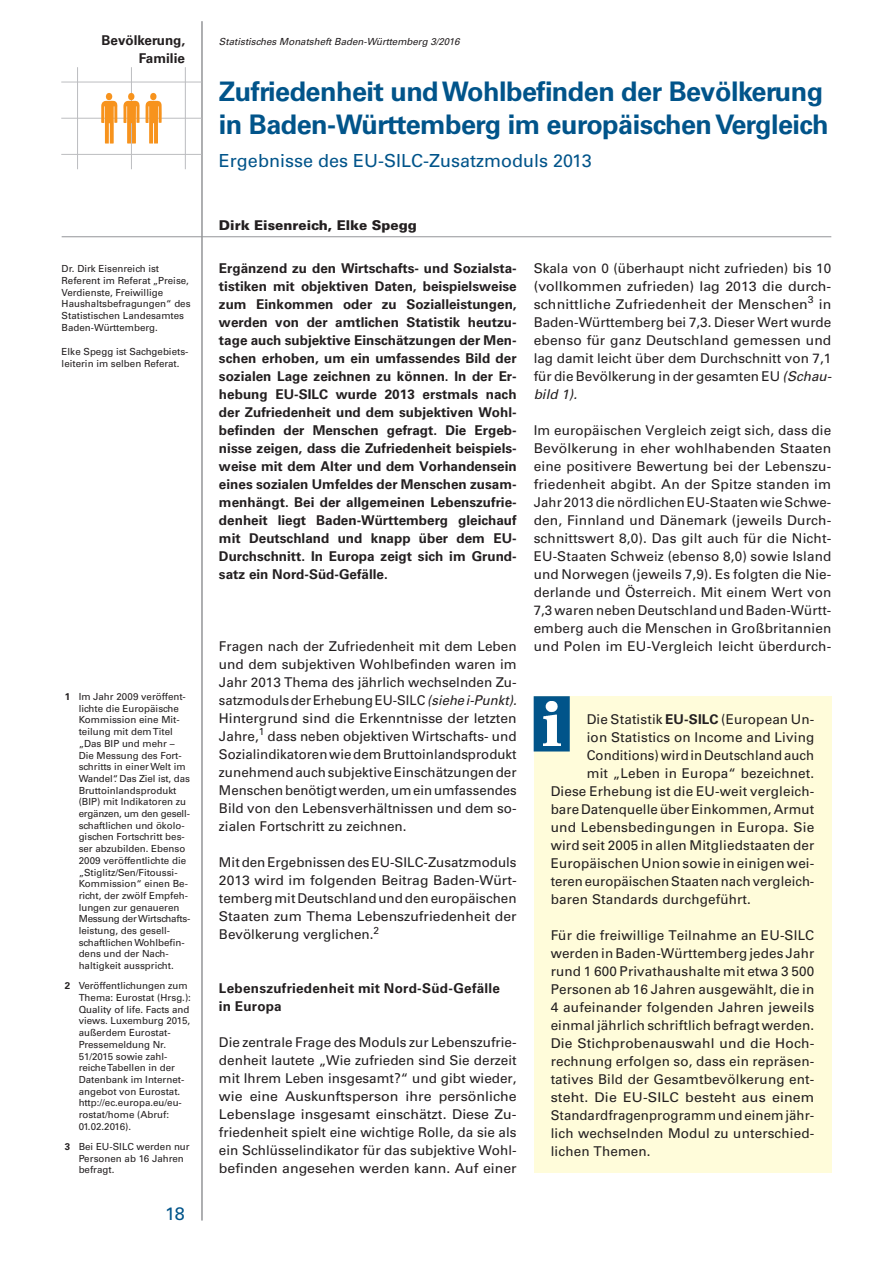
<style>
.page{position:relative;width:893px;height:1263px;background:#fff}
.page>*{position:absolute;margin:0;border:0;box-sizing:border-box;transform-origin:0 0}
.t1{font:700 27px/33px "Univers";letter-spacing:-.02em;color:#01548a}
.t2{font:18px "Univers";color:#01548a}
.t3{font:13.5px/18px "Univers";letter-spacing:.01em;color:#231f20;text-align:justify}
.t4{font:700 13.5px/18px "Univers";color:#231f20;text-align:justify}
.t5{font:900 13.5px "Univers";color:#231f20}
.t6{font:9.75px/11.7px "Univers";color:#231f20}
.t7{font:italic 9.75px "Univers";color:#231f20}
.s1{font-weight:700}
.s2{font-style:italic}
</style>
<div class="page">
<hr style="left:62px;top:236px;width:769px;height:1px;background:#939598">
<hr style="left:202px;top:21px;width:1px;height:1199px;background:#939598">
<hr style="left:61px;top:82px;width:141px;height:1px;background:#bcbdc0">
<hr style="left:61px;top:118px;width:141px;height:1px;background:#bcbdc0">
<hr style="left:61px;top:154px;width:141px;height:1px;background:#bcbdc0">
<hr style="left:77px;top:67px;width:1px;height:102px;background:#bcbdc0">
<hr style="left:131px;top:67px;width:1px;height:102px;background:#bcbdc0">
<hr style="left:185px;top:67px;width:1px;height:102px;background:#bcbdc0">
<svg style="left:101px;top:93px;width:16px;height:51px"></svg>
<svg style="left:123px;top:93px;width:39px;height:51px"></svg>
<div style="left:534px;top:697px;width:297px;height:476px;background:#fffcda"></div>
<div style="left:534px;top:696px;width:36px;height:55px;background:#01548a;border:2px solid #01548a"></div>
<img style="left:543px;top:702px;width:17px;height:44px">
<p class="t4" style="left:102px;top:31px;width:85px">Bevölkerung,</p>
<p class="t7" style="left:219px;top:35px;width:242px">Statistisches Monatsheft Baden-Württemberg 3/2016</p>
<p class="t4" style="left:139px;top:49px;width:47px">Familie</p>
<h1 class="t1" style="left:219px;top:75px;width:611px">Zufriedenheit und Wohlbefinden der Bevölkerung in Baden-Württemberg im europäischen Vergleich</h1>
<h2 class="t2" style="left:219px;top:150px;width:374px">Ergebnisse des EU-SILC-Zusatzmoduls 2013</h2>
<p class="t6" style="left:62px;top:263px;width:130px">Dr. Dirk Eisenreich ist<br>Referent im Referat „Preise,<br>Verdienste, Freiwillige<br>Haushaltsbefragungen“ des<br>Statistischen Landesamtes<br>Baden-Württemberg.</p>
<p class="t6" style="left:62px;top:346px;width:128px">Elke Spegg ist Sachgebiets&shy;leiterin im selben Referat.</p>
<p class="t6" style="left:79px;top:691px;width:113px;text-indent:-14px"><span class="s1">1</span> Im Jahr 2009 veröffent&shy;lichte die Europäische<br>Kommission eine Mit&shy;teilung mit dem Titel „Das BIP und mehr –<br>Die Messung des Fort&shy;schritts in einer Welt im<br>Wandel“. Das Ziel ist, das<br>Bruttoinlandsprodukt (BIP) mit Indikatoren zu ergänzen, um den gesell&shy;schaftlichen und ökolo&shy;gischen Fortschritt bes&shy;ser abzubilden. Ebenso<br>2009 veröffentlichte die „Stiglitz/Sen/Fitoussi-<br>Kommission“ einen Be&shy;richt, der zwölf Empfeh&shy;lungen zur genaueren<br>Messung der Wirtschafts&shy;leistung, des gesell&shy;schaftlichen Wohlbefin&shy;dens und der Nach&shy;haltigkeit ausspricht.</p>
<p class="t6" style="left:79px;top:980px;width:114px;text-indent:-14px"><span class="s1">2</span> Veröffentlichungen zum<br>Thema: Eurostat (Hrsg.):<br>Quality of life. Facts and views. Luxemburg 2015, außerdem Eurostat-<br>Pressemeldung Nr.<br>51/2015 sowie zahl&shy;reiche Tabellen in der<br>Datenbank im Internet&shy;angebot von Eurostat. http://ec.europa.eu/eu&shy;rostat/home (Abruf:<br>01.02.2016).</p>
<p class="t6" style="left:79px;top:1141px;width:113px;text-indent:-14px"><span class="s1">3</span> Bei EU-SILC werden nur<br>Personen ab 16 Jahren befragt.</p>
<h2 class="t2" style="left:165px;top:1203px;width:21px">18</h2>
<p class="t5" style="left:219px;top:216px;width:199px">Dirk Eisenreich, Elke Spegg</p>
<p class="t4" style="left:219px;top:259px;width:299px">Ergänzend zu den Wirtschafts- und Sozialsta&shy;tistiken mit objektiven Daten, beispielsweise zum Einkommen oder zu Sozialleistungen, werden von der amtlichen Statistik heutzu&shy;tage auch subjektive Einschätzungen der Men&shy;schen erhoben, um ein umfassendes Bild der sozialen Lage zeichnen zu können. In der Er&shy;hebung EU-SILC wurde 2013 erstmals nach der Zufriedenheit und dem subjektiven Wohl&shy;befinden der Menschen gefragt. Die Ergeb&shy;nisse zeigen, dass die Zufriedenheit beispiels&shy;weise mit dem Alter und dem Vorhandensein eines sozialen Umfeldes der Menschen zusam&shy;menhängt. Bei der allgemeinen Lebenszufrie&shy;denheit liegt Baden-Württemberg gleichauf mit Deutschland und knapp über dem EU-Durchschnitt. In Europa zeigt sich im Grund&shy;satz ein Nord-Süd-Gefälle.</p>
<p class="t3" style="left:219px;top:637px;width:299px">Fragen nach der Zufriedenheit mit dem Leben und dem subjektiven Wohlbefinden waren im Jahr 2013 Thema des jährlich wechselnden Zu&shy;satzmoduls der Erhebung EU-SILC <span class="s2">(siehe i-Punkt).<br></span>Hintergrund sind die Erkenntnisse der letzten Jahre,<sup>1</sup> dass neben objektiven Wirtschafts- und Sozialindikatoren wie dem Bruttoinlandsprodukt zunehmend auch subjektive Einschätzungen der Menschen benötigt werden, um ein umfassendes Bild von den Lebensverhältnissen und dem so&shy;zialen Fortschritt zu zeichnen.</p>
<p class="t3" style="left:219px;top:853px;width:299px">Mit den Ergebnissen des EU-SILC-Zusatzmoduls 2013 wird im folgenden Beitrag Baden-Würt&shy;temberg mit Deutschland und den europäischen Staaten zum Thema Lebenszufriedenheit der Bevölkerung verglichen.<sup>2</sup></p>
<p class="t4" style="left:219px;top:979px;width:282px">Lebenszufriedenheit mit Nord-Süd-Gefälle in Europa</p>
<p class="t3" style="left:219px;top:1033px;width:299px">Die zentrale Frage des Moduls zur Lebenszufrie&shy;denheit lautete „Wie zufrieden sind Sie derzeit mit Ihrem Leben insgesamt?“ und gibt wieder, wie eine Auskunftsperson ihre persönliche Lebenslage insgesamt einschätzt. Diese Zu&shy;friedenheit spielt eine wichtige Rolle, da sie als ein Schlüsselindikator für das subjektive Wohl&shy;befinden angesehen werden kann. Auf einer</p>
<p class="t3" style="left:534px;top:259px;width:299px">Skala von 0 (überhaupt nicht zufrieden) bis 10 (vollkommen zufrieden) lag 2013 die durch&shy;schnittliche Zufriedenheit der Menschen<sup>3</sup> in Baden-Württemberg bei 7,3. Dieser Wert wurde ebenso für ganz Deutschland gemessen und lag damit leicht über dem Durchschnitt von 7,1 für die Bevölkerung in der gesamten EU <span class="s2">(Schau&shy;bild 1).</span></p>
<p class="t3" style="left:534px;top:421px;width:299px">Im europäischen Vergleich zeigt sich, dass die Bevölkerung in eher wohlhabenden Staaten eine positivere Bewertung bei der Lebenszu&shy;friedenheit abgibt. An der Spitze standen im Jahr 2013 die nördlichen EU-Staaten wie Schwe&shy;den, Finnland und Dänemark (jeweils Durch&shy;schnittswert 8,0). Das gilt auch für die Nicht-EU-Staaten Schweiz (ebenso 8,0) sowie Island und Norwegen (jeweils 7,9). Es folgten die Nie&shy;derlande und Österreich. Mit einem Wert von 7,3 waren neben Deutschland und Baden-Württ&shy;emberg auch die Menschen in Großbritannien und Polen im EU-Vergleich leicht überdurch-</p>
<p class="t3" style="left:587px;top:710px;width:229px">Die Statistik <span class="s1">EU-SILC</span> (European Un-</p>
<p class="t3" style="left:587px;top:728px;width:229px">ion Statistics on Income and Living</p>
<p class="t3" style="left:587px;top:746px;width:229px">Conditions) wird in Deutschland auch</p>
<p class="t3" style="left:587px;top:764px;width:229px">mit „Leben in Europa“ bezeichnet.</p>
<p class="t3" style="left:551px;top:782px;width:265px">Diese Erhebung ist die EU-weit vergleich-</p>
<p class="t3" style="left:551px;top:800px;width:265px">bare Datenquelle über Einkommen, Armut</p>
<p class="t3" style="left:551px;top:818px;width:265px">und Lebensbedingungen in Europa. Sie</p>
<p class="t3" style="left:551px;top:836px;width:265px">wird seit 2005 in allen Mitgliedstaaten der</p>
<p class="t3" style="left:551px;top:854px;width:265px">Europäischen Union sowie in einigen wei-</p>
<p class="t3" style="left:551px;top:872px;width:265px">teren europäischen Staaten nach vergleich-</p>
<p class="t3" style="left:551px;top:890px;width:202px">baren Standards durchgeführt.</p>
<p class="t3" style="left:551px;top:926px;width:265px">Für die freiwillige Teilnahme an EU-SILC werden in Baden-Württemberg jedes Jahr rund 1 600 Privathaushalte mit etwa 3 500<br>Personen ab 16 Jahren ausgewählt, die in 4 aufeinander folgenden Jahren jeweils einmal jährlich schriftlich befragt werden.<br>Die Stichprobenauswahl und die Hoch&shy;rechnung erfolgen so, dass ein repräsen&shy;tatives Bild der Gesamtbevölkerung ent&shy;steht. Die EU-SILC besteht aus einem Standardfragenprogramm und einem jähr&shy;lich wechselnden Modul zu unterschied&shy;lichen Themen.</p>
</div>
